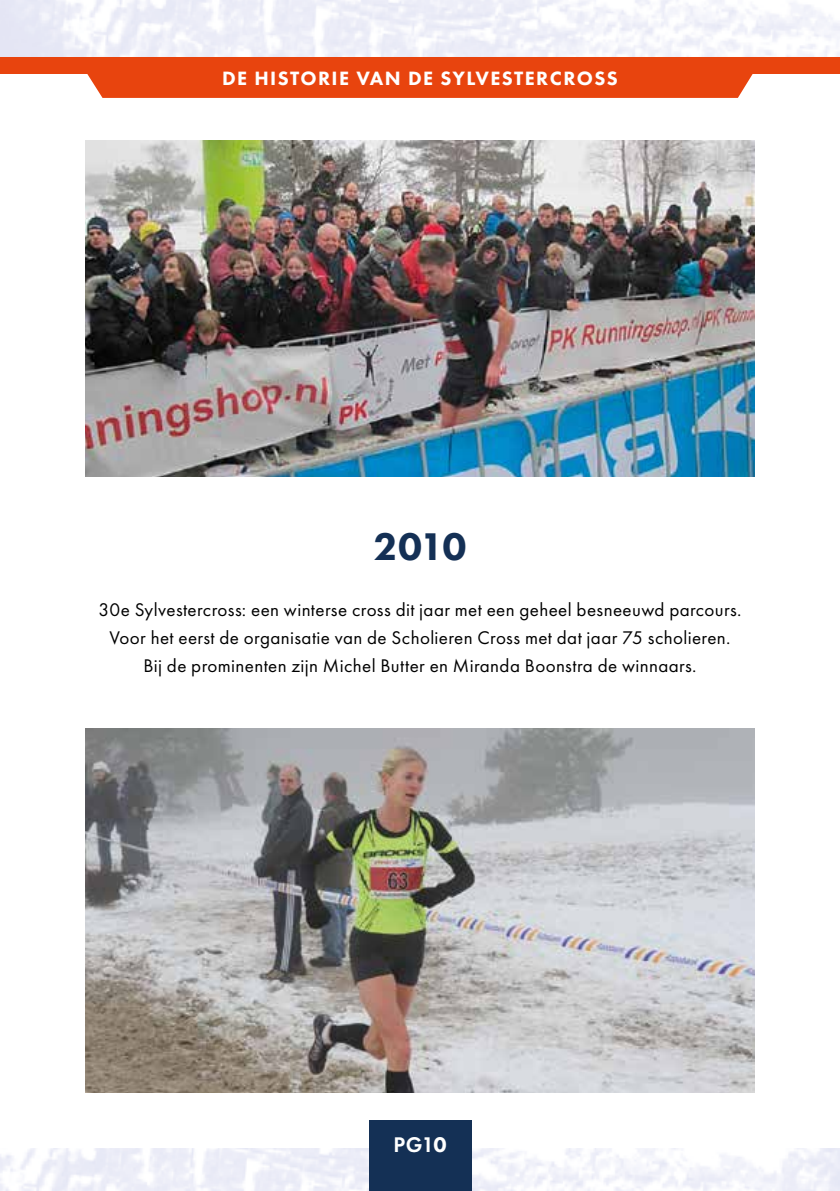
<style>
.page{position:relative;width:840px;height:1191px;background:#fff}
.page>*{position:absolute;margin:0;border:0;box-sizing:border-box;transform-origin:0 0}
.t1{font:800 40px "Futura PT";color:#143055}
.t2{font:600 22px "Futura PT";color:#fff}
.t3{font:800 20px "Futura PT";letter-spacing:.07em;color:#fff}
.t4{font:19px/28px "Futura PT";letter-spacing:.02em;color:#000;text-align:center}
.s1{font-weight:800}
</style>
<div class="page">
<img style="left:0;top:1148px;width:839px;height:43px">
<div style="left:369px;top:1120px;width:102px;height:71px;background:#143055"></div>
<div style="left:0;top:56px;width:839px;height:18px;background:#e8440e"></div>
<div style="left:85px;top:56px;width:669px;height:42px;background:#e8440e"></div>
<img style="left:85px;top:140px;width:669px;height:336px">
<img style="left:85px;top:728px;width:669px;height:364px">
<p class="t3" style="left:222px;top:65px;width:397px">DE HISTORIE VAN DE SYLVESTERCROSS</p>
<h1 class="t1" style="left:373px;top:522px;width:94px">2010</h1>
<p class="t4" style="left:98px;top:596px;width:644px">30e Sylvestercross: een winterse cross dit jaar met een geheel besneeuwd parcours.<br>Voor het eerst de organisatie van de Scholieren Cross met dat jaar 75 scholieren.<br>Bij de prominenten zijn Michel Butter en Miranda Boonstra de winnaars.</p>
<p class="t2" style="left:393px;top:1131px;width:55px">PG1<span class="s1">0</span></p>
</div>
